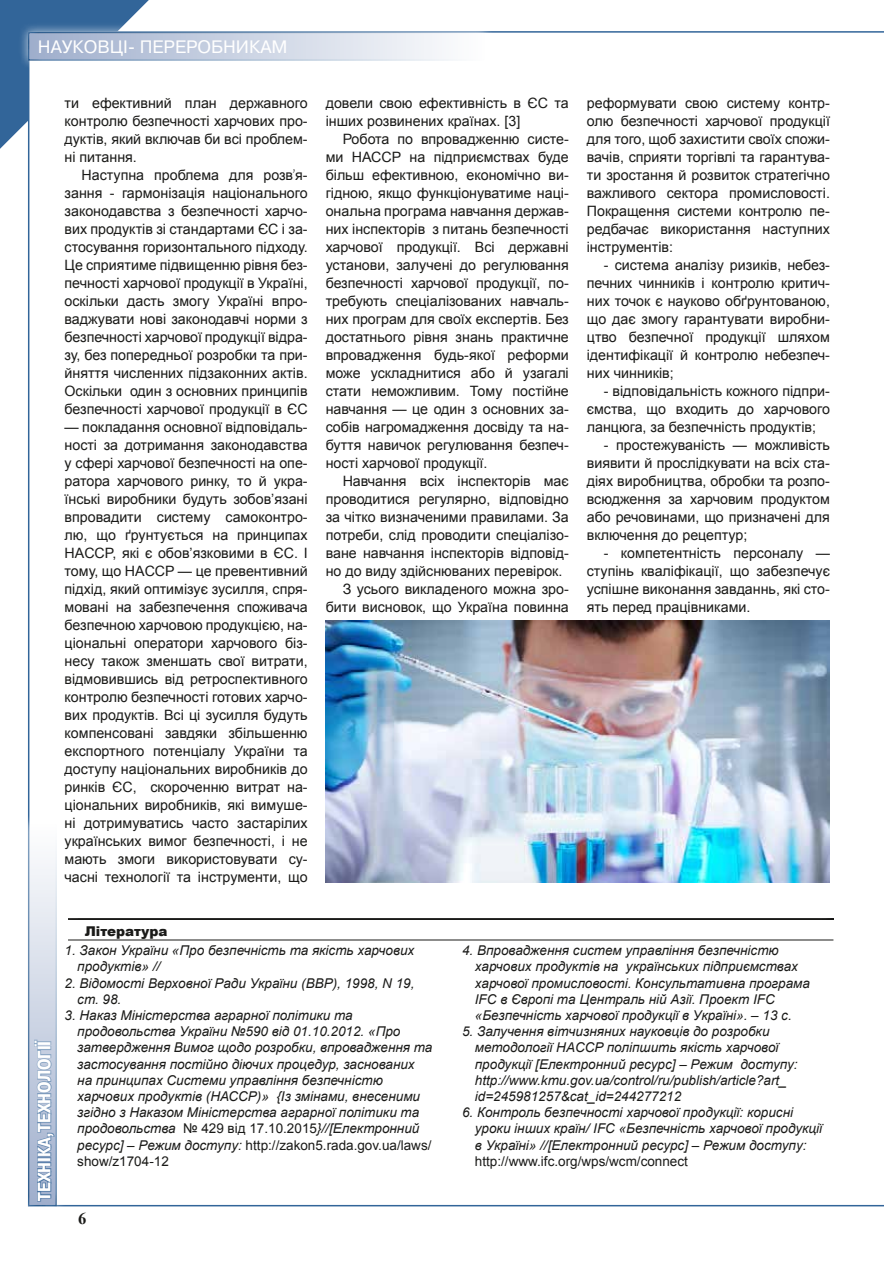
<style>
.page{position:relative;width:893px;height:1263px;background:#fff}
.page>*{position:absolute;margin:0;border:0;box-sizing:border-box;transform-origin:0 0}
.t1{font:18px "Pragmatica C";color:#fff}
.t2{font:700 18px "Pragmatica Cond C";color:#fff}
.t3{font:700 16.5px "Times New Roman";color:#1a1a18}
.t4{font:14.25px/18px "Arial";color:#1a1a18;text-align:justify}
.t5{font:italic 13.5px/16.2px "Arial";color:#1a1a18}
.t6{font:13.5px "Arial";color:#1a1a18}
.t7{font:900 13.5px "Arial";color:#1a1a18}
.s1{font-family:"Arsenal"}
.s2{font-style:normal}
</style>
<div class="page">
<div style="left:28px;top:31px;width:865px;height:1175px;background:#fff;border:2px solid #326599"></div>
<svg style="left:0;top:0;width:149px;height:170px"></svg>
<div style="left:28px;top:16px;width:397px;height:18px;background:#1a1a18;opacity:.5"></div>
<div style="left:18px;top:22px;width:476px;height:49px;background:#fff;opacity:.75"></div>
<div style="left:28px;top:32px;width:458px;height:30px;background:#1a1a18;opacity:.75"></div>
<div style="left:18px;top:813px;width:49px;height:403px;background:#fff"></div>
<div style="left:28px;top:822px;width:31px;height:385px;background:#1a1a18;opacity:.75"></div>
<div style="left:884px;top:2px;width:9px;height:1241px;background:#fff"></div>
<hr style="left:66px;top:916px;width:768px;height:4px;background:#1a1a18;opacity:.75">
<hr style="left:68px;top:940px;width:765px;height:1px;background:#1a1a18">
<img style="left:326px;top:621px;width:504px;height:261px">
<p class="t1" style="left:38px;top:37px;width:115px">Науков ці- переробни</p>
<p class="t1" style="left:249px;top:37px;width:26px">кам</p>
<p class="t4" style="left:65px;top:94px;width:245px">ти ефективний план державного контролю безпечності харчових про&shy;дуктів, який включав би всі проблем&shy;ні питання.</p>
<p class="t4" style="left:65px;top:166px;width:245px;text-indent:17px">Наступна проблема для розв<span class="s1">’</span>я&shy;зання - гармонізація національного законодавства з безпечності харчо&shy;вих продуктів зі стандартами ЄС і за&shy;стосування горизонтального підходу.<br>Це сприятиме підвищенню рівня без&shy;печності харчової продукції в Україні, оскільки дасть змогу Україні впро&shy;ваджувати нові законодавчі норми з безпечності харчової продукції відра&shy;зу, без попередньої розробки та при&shy;йняття численних підзаконних актів.<br>Оскільки один з основних принципів безпечності харчової продукції в ЄС</p>
<p class="t4" style="left:65px;top:418px;width:245px">— покладання основної відповідаль&shy;ності за дотримання законодавства у сфері харчової безпечності на опе&shy;ратора харчового ринку, то й укра&shy;їнські виробники будуть зобов’язані впровадити систему самоконтро&shy;лю, що ґрунтується на принципах HACCP, які є обов’язковими в ЄС. І тому, що HACCP — це превентивний підхід, який оптимізує зусилля, спря&shy;мовані на забезпечення споживача безпечною харчовою продукцією, на&shy;ціональні оператори харчового біз&shy;несу також зменшать свої витрати, відмовившись від ретроспективного контролю безпечності готових харчо&shy;вих продуктів. Всі ці зусилля будуть компенсовані завдяки збільшенню експортного потенціалу України та доступу національних виробників до ринків ЄС, скороченню витрат на&shy;ціональних виробників, які вимуше&shy;ні дотримуватись часто застарілих українських вимог безпечності, і не мають змоги використовувати су&shy;часні технології та інструменти, що</p>
<p class="t7" style="left:85px;top:921px;width:84px">Література</p>
<p class="t4" style="left:326px;top:94px;width:245px">довели свою ефективність в ЄС та інших розвинених країнах. [3]</p>
<p class="t4" style="left:326px;top:130px;width:245px;text-indent:17px">Робота по впровадженню систе&shy;ми НАССР на підприємствах буде більш ефективною, економічно ви&shy;гідною, якщо функціонуватиме наці&shy;ональна програма навчання держав&shy;них інспекторів з питань безпечності харчової продукції. Всі державні установи, залучені до регулювання безпечності харчової продукції, по&shy;требують спеціалізованих навчаль&shy;них програм для своїх експертів. Без достатнього рівня знань практичне впровадження будь-якої реформи може ускладнитися або й узагалі стати неможливим. Тому постійне навчання — це один з основних за&shy;собів нагромадження досвіду та на&shy;буття навичок регулювання безпеч&shy;ності харчової продукції.</p>
<p class="t4" style="left:343px;top:472px;width:228px">Навчання всіх інспекторів має</p>
<p class="t4" style="left:326px;top:490px;width:245px">проводитися регулярно, відповідно</p>
<p class="t4" style="left:326px;top:508px;width:245px">за чітко визначеними правилами. За</p>
<p class="t4" style="left:326px;top:526px;width:245px">потреби, слід проводити спеціалізо-</p>
<p class="t4" style="left:326px;top:544px;width:245px">ване навчання інспекторів відповід-</p>
<p class="t4" style="left:326px;top:562px;width:238px">но до виду здійснюваних перевірок.</p>
<p class="t4" style="left:343px;top:580px;width:228px">З усього викладеного можна зро-</p>
<p class="t4" style="left:326px;top:598px;width:245px">бити висновок, що Україна повинна</p>
<p class="t4" style="left:587px;top:94px;width:245px">реформувати свою систему контр&shy;олю безпечності харчової продукції для того, щоб захистити своїх спожи&shy;вачів, сприяти торгівлі та гарантува&shy;ти зростання й розвиток стратегічно важливого сектора промисловості.<br>Покращення системи контролю пе&shy;редбачає використання наступних інструментів:</p>
<p class="t4" style="left:587px;top:256px;width:245px;text-indent:17px">- система аналізу ризиків, небез&shy;печних чинників і контролю критич&shy;них точок є науково обґрунтованою, що дає змогу гарантувати виробни&shy;цтво безпечної продукції шляхом ідентифікації й контролю небезпеч&shy;них чинників;</p>
<p class="t4" style="left:587px;top:382px;width:245px;text-indent:17px">- відповідальність кожного підпри&shy;ємства, що входить до харчового ланцюга, за безпечність продуктів;</p>
<p class="t4" style="left:587px;top:436px;width:245px;text-indent:17px">- простежуваність — можливість виявити й прослідкувати на всіх ста&shy;діях виробництва, обробки та розпо&shy;всюдження за харчовим продуктом або речовинами, що призначені для включення до рецептур;</p>
<p class="t4" style="left:587px;top:544px;width:245px;text-indent:17px">- компетентність персоналу — ступінь кваліфікації, що забезпечує успішне виконання завданнь, які сто&shy;ять перед працівниками.</p>
<p class="t2" style="left:34px;top:1201px;width:162px;rotate:-90deg">тЕХНІКА,ТЕХНОЛОГІЇ</p>
<p class="t5" style="left:77px;top:942px;width:338px;text-indent:-13px">1. Закон України «Про безпечність та якість харчових продуктів» //</p>
<p class="t5" style="left:77px;top:975px;width:339px;text-indent:-13px">2. Відомості Верховної Ради України (ВВР), 1998, N 19, ст. 98.</p>
<p class="t5" style="left:77px;top:1007px;width:357px;text-indent:-13px">3. Наказ Міністерства аграрної політики та продовольства України №590 від 01.10.2012. «Про затвердження Вимог щодо розробки, впровадження та застосування постійно діючих процедур, заснованих на принципах Системи управління безпечністю харчових продуктів (НАССР)» {Із змінами, внесеними згідно з Наказом Міністерства аграрної політики та продовольства <span class="s2">№ 429 від 17.10.2015</span>}//[Електронний ресурс] – Режим доступу: <span class="s2">http://zakon5.rada.gov.ua/laws/ show/z1704-12</span></p>
<p class="t3" style="left:78px;top:1207px;width:10px">6</p>
<p class="t5" style="left:475px;top:942px;width:337px;text-indent:-13px">4. Впровадження систем управління безпечністю харчових продуктів на українських підприємствах харчової промисловості. Консультативна програма IFC в Європі та Централь ній Азії. Проект IFC «Безпечність харчової продукції в Україні». – 13 с.</p>
<p class="t5" style="left:475px;top:1023px;width:324px;text-indent:-13px">5. Залучення вітчизняних науковців до розробки методології HACCP поліпшить якість харчової продукції [Електронний ресурс] – Режим доступу: http://www.kmu.gov.ua/control/ru/publish/article?art_ id=245981257&amp;cat_id=244277212</p>
<p class="t5" style="left:475px;top:1104px;width:349px;text-indent:-13px">6. Контроль безпечності харчової продукції: корисні уроки інших країн/ IFC «Безпечність харчової продукції в Україні» //[Електронний ресурс] – Режим доступу:</p>
<p class="t6" style="left:475px;top:1152px;width:215px">http://www.ifc.org/wps/wcm/connect</p>
</div>
